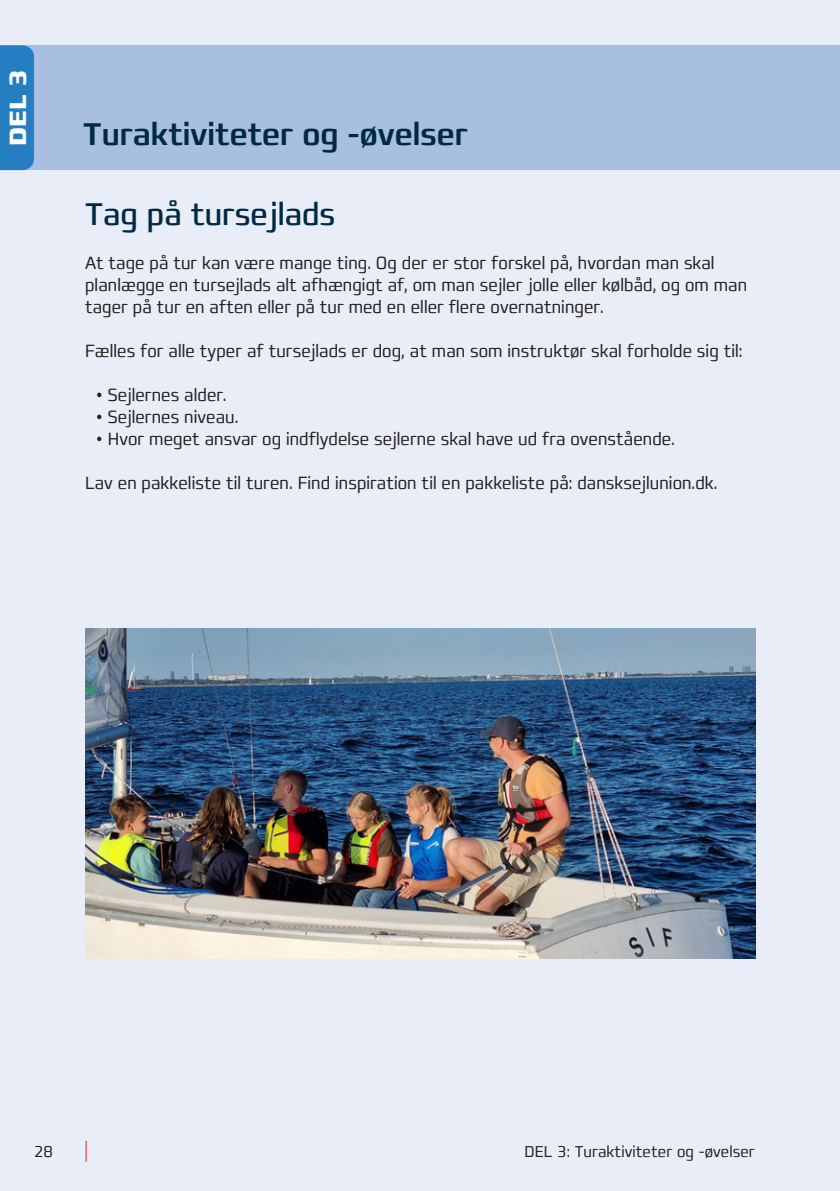
<style>
.page{position:relative;width:840px;height:1191px;background:#fff}
.page>*{position:absolute;margin:0;border:0;box-sizing:border-box;transform-origin:0 0}
.Overskrift_16_-_medi{font:500 condensed 32px "Francker Pro";color:#002a44}
.Overskrift_16_-_reg{font:condensed 32px "Francker Pro";color:#002a44}
.t1{font:700 24px "Francker Pro";color:#fff}
.Brød_Cond_light_9_st{font:300 condensed 18px/22px "Francker Pro";letter-spacing:.005em;color:#231f20}
.t2{font:300 condensed 16px "Francker Pro";letter-spacing:.005em;color:#231f20}
</style>
<div class="page">
<div style="left:0;top:0;width:839px;height:1191px;background:#e8edf7"></div>
<div style="left:0;top:45px;width:839px;height:125px;background:#a9bfe2"></div>
<svg style="left:86px;top:1140px;width:1px;height:22px"></svg>
<div style="left:0;top:45px;width:34px;height:125px;background:#267ec2"></div>
<img style="left:85px;top:628px;width:670px;height:330px">
<h2 class="t1" style="left:3px;top:146px;width:78px;rotate:-90deg">DEL 3</h2>
<p class="Overskrift_16_-_medi" style="left:83px;top:114px;width:386px">Turaktiviteter og -øvelser</p>
<p class="Overskrift_16_-_reg" style="left:85px;top:195px;width:251px">Tag på tursejlads</p>
<p class="Brød_Cond_light_9_st" style="left:85px;top:253px;width:663px">At tage på tur kan være mange ting. Og der er stor forskel på, hvordan man skal planlægge en tursejlads alt afhængigt af, om man sejler jolle eller kølbåd, og om man tager på tur en aften eller på tur med en eller flere overnatninger.</p>
<p class="Brød_Cond_light_9_st" style="left:85px;top:341px;width:658px">Fælles for alle typer af tursejlads er dog, at man som instruktør skal forholde sig til:</p>
<p class="Brød_Cond_light_9_st" style="left:96px;top:385px;width:132px">• Sejlernes alder.</p>
<p class="Brød_Cond_light_9_st" style="left:96px;top:407px;width:143px">• Sejlernes niveau.</p>
<p class="Brød_Cond_light_9_st" style="left:96px;top:429px;width:579px">• Hvor meget ansvar og indflydelse sejlerne skal have ud fra ovenstående.</p>
<p class="Brød_Cond_light_9_st" style="left:85px;top:473px;width:633px">Lav en pakkeliste til turen. Find inspiration til en pakkeliste på: dansksejlunion.dk.</p>
<p class="t2" style="left:34px;top:1141px;width:20px">28</p>
<p class="t2" style="left:524px;top:1141px;width:232px">DEL 3: Turaktiviteter og -øvelser</p>
</div>
